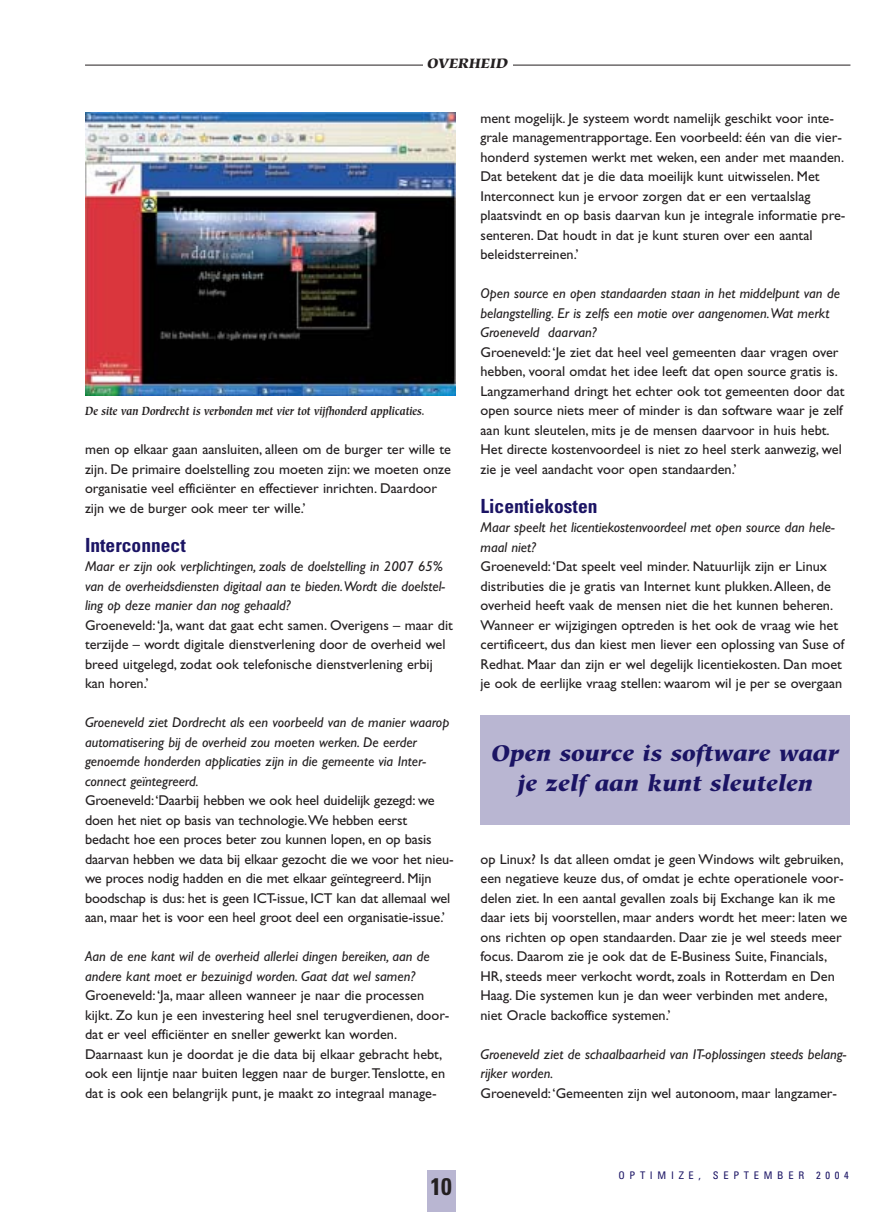
<style>
.page{position:relative;width:893px;height:1212px;background:#fff}
.page>*{position:absolute;margin:0;border:0;box-sizing:border-box;transform-origin:0 0}
.t1{font:700 condensed 24px "Univers";color:#231f20}
.t2{font:italic 900 22.5px/30px "Hiroshige";color:#1b1464;text-align:center}
.t3{font:700 condensed 19.5px "Univers";color:#1b1464}
.t4{font:14.25px/19.5px "Gill Sans";color:#231f20}
.t5{font:italic 14.25px/19.5px "Gill Sans";color:#231f20}
.t6{font:italic 900 13.5px "Hiroshige";color:#231f20}
.t7{font:italic 700 11.7px "Hiroshige";color:#231f20;scale:.83 1}
.t8{font:condensed 10.5px "Univers";letter-spacing:.45em;color:#1b1464}
</style>
<div class="page">
<div style="left:427px;top:1170px;width:28px;height:42px;background:#b9b6d2"></div>
<hr style="left:85px;top:65px;width:765px;height:1px;background:#231f20">
<div style="left:423px;top:57px;width:89px;height:22px;background:#fff"></div>
<div style="left:480px;top:715px;width:370px;height:110px;background:#b9b6d2"></div>
<img style="left:85px;top:112px;width:370px;height:283px">
<p class="t6" style="left:427px;top:58px;width:82px">OVERHEID</p>
<p class="t7" style="left:85px;top:406px;width:411px">De site van Dordrecht is verbonden met vier tot vijfhonderd applicaties.</p>
<p class="t4" style="left:85px;top:441px;width:367px">men op elkaar gaan aansluiten, alleen om de burger ter wille te zijn. De primaire doelstelling zou moeten zijn: we moeten onze organisatie veel efficiënter en effectiever inrichten. Daardoor zijn we de burger ook meer ter wille.’</p>
<h3 class="t3" style="left:85px;top:537px;width:102px">Interconnect</h3>
<p class="t5" style="left:85px;top:558px;width:361px">Maar er zijn ook verplichtingen, zoals de doelstelling in 2007 65% van de overheidsdiensten digitaal aan te bieden.Wordt die doelstel&shy;ling op deze manier dan nog gehaald?</p>
<p class="t4" style="left:85px;top:617px;width:369px">Groeneveld:‘Ja, want dat gaat echt samen. Overigens – maar dit terzijde – wordt digitale dienstverlening door de overheid wel breed uitgelegd, zodat ook telefonische dienstverlening erbij kan horen.’</p>
<p class="t5" style="left:85px;top:714px;width:366px">Groeneveld ziet Dordrecht als een voorbeeld van de manier waarop automatisering bij de overheid zou moeten werken. De eerder genoemde honderden applicaties zijn in die gemeente via Inter&shy;connect geïntegreerd.</p>
<p class="t4" style="left:85px;top:792px;width:370px">Groeneveld:‘Daarbij hebben we ook heel duidelijk gezegd: we doen het niet op basis van technologie.We hebben eerst bedacht hoe een proces beter zou kunnen lopen, en op basis daarvan hebben we data bij elkaar gezocht die we voor het nieu&shy;we proces nodig hadden en die met elkaar geïntegreerd. Mijn boodschap is dus: het is geen ICT-issue, ICT kan dat allemaal wel aan, maar het is voor een heel groot deel een organisatie-issue.’</p>
<p class="t5" style="left:85px;top:948px;width:346px">Aan de ene kant wil de overheid allerlei dingen bereiken, aan de andere kant moet er bezuinigd worden. Gaat dat wel samen?</p>
<p class="t4" style="left:85px;top:987px;width:366px">Groeneveld:‘Ja, maar alleen wanneer je naar die processen kijkt. Zo kun je een investering heel snel terugverdienen, door&shy;dat er veel efficiënter en sneller gewerkt kan worden.<br>Daarnaast kun je doordat je die data bij elkaar gebracht hebt, ook een lijntje naar buiten leggen naar de burger.Tenslotte, en dat is ook een belangrijk punt, je maakt zo integraal manage-</p>
<p class="t4" style="left:480px;top:110px;width:366px">ment mogelijk. Je systeem wordt namelijk geschikt voor inte&shy;grale managementrapportage. Een voorbeeld: één van die vier&shy;honderd systemen werkt met weken, een ander met maanden.<br>Dat betekent dat je die data moeilijk kunt uitwisselen. Met Interconnect kun je ervoor zorgen dat er een vertaalslag plaatsvindt en op basis daarvan kun je integrale informatie pre&shy;senteren. Dat houdt in dat je kunt sturen over een aantal beleidsterreinen.’</p>
<p class="t5" style="left:480px;top:285px;width:361px">Open source en open standaarden staan in het middelpunt van de belangstelling. Er is zelfs een motie over aangenomen.Wat merkt<br>Groeneveld daarvan?</p>
<p class="t4" style="left:480px;top:344px;width:366px">Groeneveld:‘Je ziet dat heel veel gemeenten daar vragen over hebben, vooral omdat het idee leeft dat open source gratis is.<br>Langzamerhand dringt het echter ook tot gemeenten door dat open source niets meer of minder is dan software waar je zelf aan kunt sleutelen, mits je de mensen daarvoor in huis hebt.<br>Het directe kostenvoordeel is niet zo heel sterk aanwezig, wel zie je veel aandacht voor open standaarden.’</p>
<h3 class="t3" style="left:480px;top:498px;width:118px">Licentiekosten</h3>
<p class="t5" style="left:480px;top:519px;width:356px">Maar speelt het licentiekostenvoordeel met open source dan hele&shy;maal niet?</p>
<p class="t4" style="left:480px;top:558px;width:365px">Groeneveld:‘Dat speelt veel minder. Natuurlijk zijn er Linux distributies die je gratis van Internet kunt plukken.Alleen, de overheid heeft vaak de mensen niet die het kunnen beheren.<br>Wanneer er wijzigingen optreden is het ook de vraag wie het certificeert, dus dan kiest men liever een oplossing van Suse of Redhat. Maar dan zijn er wel degelijk licentiekosten. Dan moet je ook de eerlijke vraag stellen: waarom wil je per se overgaan</p>
<h2 class="t2" style="left:492px;top:740px;width:349px">Open source is software waar je zelf aan kunt sleutelen</h2>
<p class="t4" style="left:480px;top:851px;width:368px">op Linux? Is dat alleen omdat je geen Windows wilt gebruiken, een negatieve keuze dus, of omdat je echte operationele voor&shy;delen ziet. In een aantal gevallen zoals bij Exchange kan ik me daar iets bij voorstellen, maar anders wordt het meer: laten we ons richten op open standaarden. Daar zie je wel steeds meer focus. Daarom zie je ook dat de E-Business Suite, Financials, HR, steeds meer verkocht wordt, zoals in Rotterdam en Den Haag. Die systemen kun je dan weer verbinden met andere, niet Oracle backoffice systemen.’</p>
<p class="t5" style="left:480px;top:1046px;width:368px">Groeneveld ziet de schaalbaarheid van IT-oplossingen steeds belang&shy;rijker worden.</p>
<p class="t4" style="left:480px;top:1085px;width:358px">Groeneveld:‘Gemeenten zijn wel autonoom, maar langzamer-</p>
<h1 class="t1" style="left:431px;top:1178px;width:23px">10</h1>
<p class="t8" style="left:618px;top:1172px;width:232px">OPTIMIZE, SEPTEMBER 2004</p>
</div>
